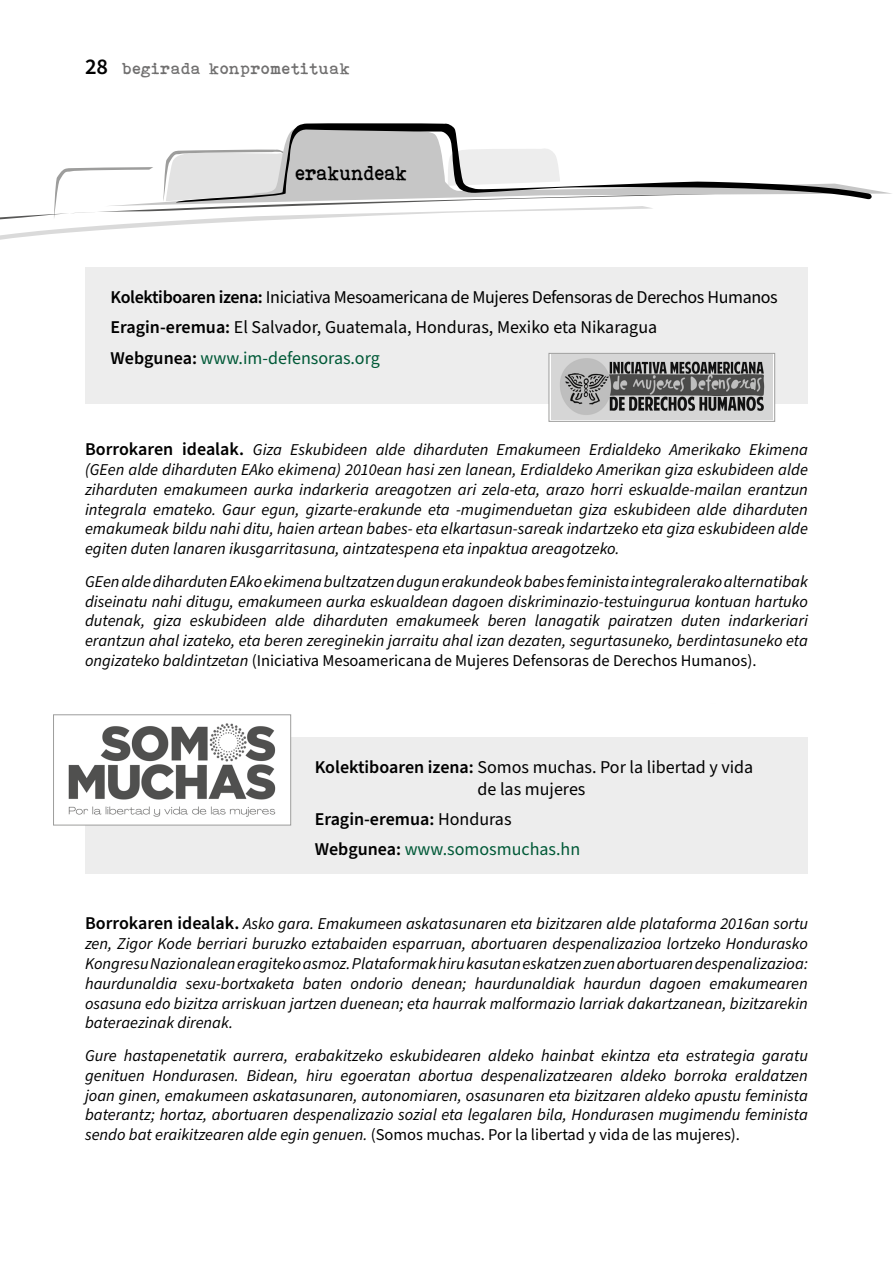
<style>
.page{position:relative;width:893px;height:1263px;background:#fff}
.page>*{position:absolute;margin:0;border:0;box-sizing:border-box;transform-origin:0 0}
.t1{font:21px "Bohemian typewriter";letter-spacing:-.03em;color:#000;scale:.9 1}
.t2{font:18px/30.2px "Source Sans Pro";letter-spacing:-.005em;color:#000}
.t3{font:600 18px/30.2px "Source Sans Pro";color:#000}
.t4{font:italic 16.5px/19.8px "Source Sans Pro";color:#000;text-align:justify}
.t5{font:16.5px "Bohemian typewriter";color:#706f6f}
.s1{font-family:"Source Sans Pro";font-weight:600;font-size:22.5px;color:#000}
.s2{font-weight:600}
.s3{color:#005937}
.s4{font-weight:600;font-style:normal;font-size:18px}
.s5{font-style:normal}
.s6{font-weight:400}
.s7{font-weight:400;color:#005937}
</style>
<div class="page">
<svg style="left:0;top:167px;width:653px;height:73px"></svg>
<svg style="left:105px;top:151px;width:787px;height:55px"></svg>
<svg style="left:176px;top:123px;width:696px;height:79px"></svg>
<div style="left:85px;top:268px;width:723px;height:136px;background:#ededed"></div>
<div style="left:85px;top:738px;width:723px;height:136px;background:#ededed"></div>
<img style="left:551px;top:355px;width:221px;height:65px">
<div style="left:549px;top:353px;width:226px;height:69px;border:1px solid #9d9d9c"></div>
<div style="left:54px;top:715px;width:237px;height:110px;background:#fff"></div>
<img style="left:68px;top:723px;width:208px;height:94px">
<div style="left:53px;top:714px;width:238px;height:111px;border:1px solid #9d9d9c"></div>
<p class="t5" style="left:85px;top:59px;width:267px"><span class="s1">28</span> begirada konprometituak</p>
<p class="t1" style="left:296px;top:161px;width:127px">erakundeak</p>
<p class="t2" style="left:111px;top:283px;width:669px"><span class="s2">Kolektiboaren izena:</span> Iniciativa Mesoamericana de Mujeres Defensoras de Derechos Humanos<br><span class="s2">Eragin-eremua:</span> El Salvador, Guatemala, Honduras, Mexiko eta Nikaragua<br><span class="s2">Webgunea:</span> <span class="s3">www.im-defensoras.org</span></p>
<p class="t4" style="left:85px;top:440px;width:724px"><span class="s4">Borrokaren idealak.</span> Giza Eskubideen alde diharduten Emakumeen Erdialdeko Amerikako Ekimena (GEen alde diharduten EAko ekimena) 2010ean hasi zen lanean, Erdialdeko Amerikan giza eskubideen alde ziharduten emakumeen aurka indarkeria areagotzen ari zela-eta, arazo horri eskualde-mailan erantzun integrala emateko. Gaur egun, gizarte-erakunde eta -mugimenduetan giza eskubideen alde diharduten emakumeak bildu nahi ditu, haien artean babes- eta elkartasun-sareak indartzeko eta giza eskubideen alde egiten duten lanaren ikusgarritasuna, aintzatespena eta inpaktua areagotzeko.</p>
<p class="t4" style="left:85px;top:572px;width:724px">GEen alde diharduten EAko ekimena bultzatzen dugun erakundeok babes feminista integralerako alternatibak diseinatu nahi ditugu, emakumeen aurka eskualdean dagoen diskriminazio-testuingurua kontuan hartuko dutenak, giza eskubideen alde diharduten emakumeek beren lanagatik pairatzen duten indarkeriari erantzun ahal izateko, eta beren zereginekin jarraitu ahal izan dezaten, segurtasuneko, berdintasuneko eta ongizateko baldintzetan <span class="s5">(Iniciativa Mesoamericana de Mujeres Defensoras de Derechos Humanos).</span></p>
<p class="t2" style="left:315px;top:757px;width:440px;line-height:21.6px;text-align:center"><span class="s2">Kolektiboaren izena:</span> Somos muchas. Por la libertad y vida de las mujeres</p>
<p class="t3" style="left:315px;top:804px;width:267px">Eragin-eremua: <span class="s6">Honduras<br></span>Webgunea: <span class="s7">www.somosmuchas.hn</span></p>
<p class="t4" style="left:85px;top:914px;width:724px"><span class="s4">Borrokaren idealak.</span> Asko gara. Emakumeen askatasunaren eta bizitzaren alde plataforma 2016an sortu zen, Zigor Kode berriari buruzko eztabaiden esparruan, abortuaren despenalizazioa lortzeko Hondurasko Kongresu Nazionalean eragiteko asmoz. Plataformak hiru kasutan eskatzen zuen abortuaren despenalizazioa: haurdunaldia sexu-bortxaketa baten ondorio denean; haurdunaldiak haurdun dagoen emakumearen osasuna edo bizitza arriskuan jartzen duenean; eta haurrak malformazio larriak dakartzanean, bizitzarekin bateraezinak direnak.</p>
<p class="t4" style="left:85px;top:1046px;width:724px">Gure hastapenetatik aurrera, erabakitzeko eskubidearen aldeko hainbat ekintza eta estrategia garatu genituen Hondurasen. Bidean, hiru egoeratan abortua despenalizatzearen aldeko borroka eraldatzen joan ginen, emakumeen askatasunaren, autonomiaren, osasunaren eta bizitzaren aldeko apustu feminista baterantz; hortaz, abortuaren despenalizazio sozial eta legalaren bila, Hondurasen mugimendu feminista sendo bat eraikitzearen alde egin genuen. <span class="s5">(Somos muchas. Por la libertad y vida de las mujeres).</span></p>
</div>
